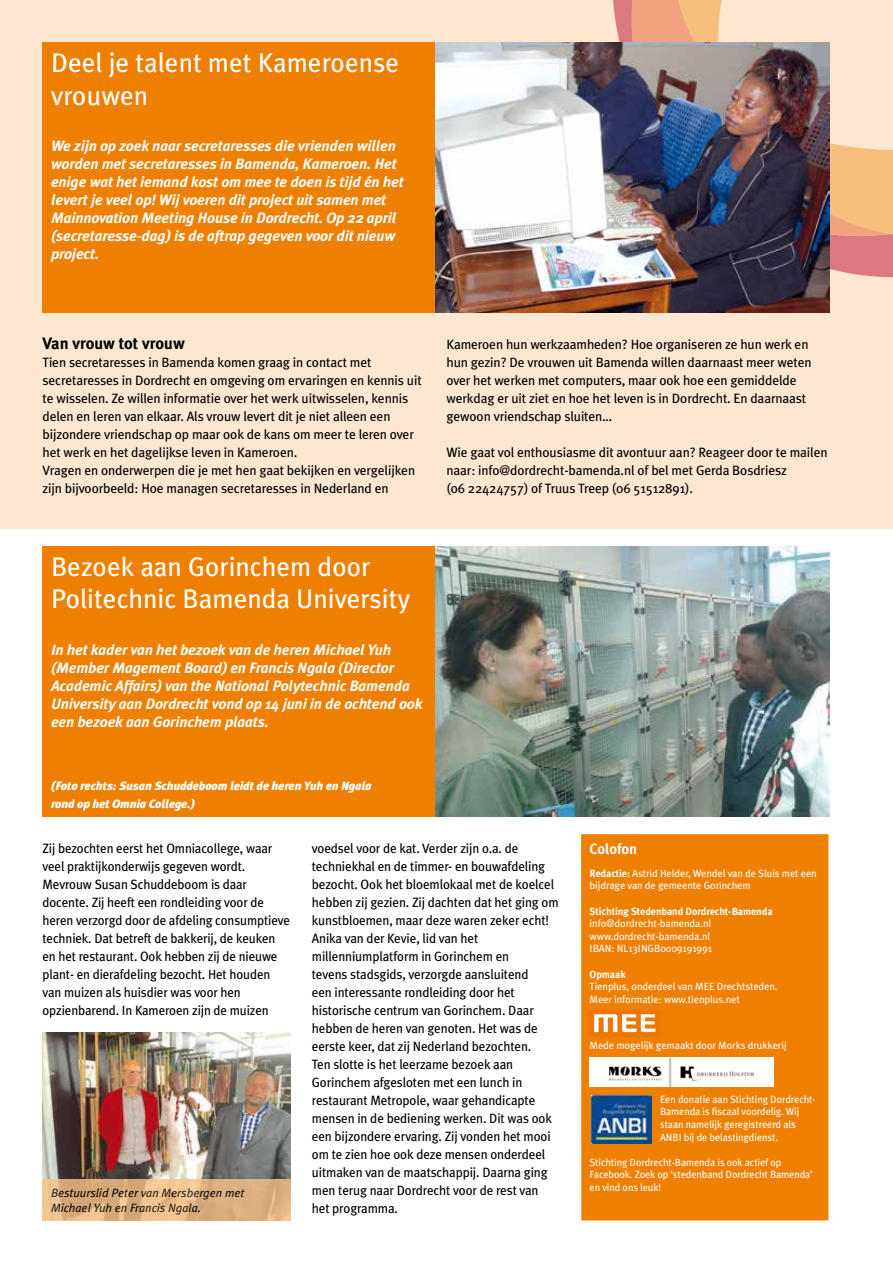
<style>
.page{position:relative;width:893px;height:1263px;background:#fff}
.page>*{position:absolute;margin:0;border:0;box-sizing:border-box;transform-origin:0 0}
.t1{font:27px/32.4px "Meta Plus";color:#fff}
.t2{font:700 16.5px "Meta Plus";color:#000}
.t3{font:italic 700 15px/18px "Meta Plus";letter-spacing:-.01em;color:#fff}
.t4{font:700 15px "Meta Plus";letter-spacing:-.01em;color:#fff}
.t5{font:13.5px/18px "Meta Plus";letter-spacing:-.01em;color:#000}
.t6{font:13.5px/18px "Meta Plus";letter-spacing:-.01em;color:#000;scale:.96 1}
.t7{font:italic 900 12px/18px "Meta Plus";letter-spacing:-.01em;color:#fff}
.t8{font:italic 12px/15px "Meta Plus";color:#000}
.t9{font:10.5px/12.6px "Meta Plus";letter-spacing:-.01em;color:#fff}
.t10{font:700 10.5px "Meta Plus";letter-spacing:-.01em;color:#fff}
.s1{font-weight:700}
</style>
<div class="page">
<div style="left:0;top:0;width:893px;height:529px;background:#fde7d0"></div>
<svg style="left:612px;top:0;width:281px;height:279px"></svg>
<div style="left:43px;top:43px;width:393px;height:270px;background:#ee7f00"></div>
<div style="left:43px;top:546px;width:393px;height:270px;background:#ee7f00"></div>
<img style="left:436px;top:43px;width:393px;height:270px">
<img style="left:436px;top:546px;width:393px;height:270px">
<img style="left:43px;top:1032px;width:248px;height:147px">
<div style="left:581px;top:834px;width:247px;height:386px;background:#ee7f00"></div>
<img style="left:591px;top:1095px;width:61px;height:48px">
<div style="left:589px;top:1010px;width:71px;height:26px;background:#ed7703"></div>
<svg style="left:594px;top:1014px;width:61px;height:18px"></svg>
<div style="left:589px;top:1058px;width:185px;height:29px;background:#fff"></div>
<img style="left:610px;top:1058px;width:143px;height:28px">
<svg style="left:43px;top:1179px;width:248px;height:41px;background:#e0b383"></svg>
<h1 class="t1" style="left:51px;top:46px;width:350px">Deel je talent met Kameroense vrouwen</h1>
<p class="t3" style="left:51px;top:136px;width:354px">We zijn op zoek naar secretaresses die vrienden willen worden met secretaresses in Bamenda, Kameroen. Het enige wat het iemand kost om mee te doen is tijd én het levert je veel op! Wij voeren dit project uit samen met Mainnovation Meeting House in Dordrecht. Op 22 april (secretaresse-dag) is de aftrap gegeven voor dit nieuw project.</p>
<p class="t2" style="left:43px;top:333px;width:144px">Van vrouw tot vrouw</p>
<p class="t5" style="left:43px;top:353px;width:381px">Tien secretaresses in Bamenda komen graag in contact met secretaresses in Dordrecht en omgeving om ervaringen en kennis uit te wisselen. Ze willen informatie over het werk uitwisselen, kennis delen en leren van elkaar. Als vrouw levert dit je niet alleen een bijzondere vriendschap op maar ook de kans om meer te leren over het werk en het dagelijkse leven in Kameroen.<br>Vragen en onderwerpen die je met hen gaat bekijken en vergelijken zijn bijvoorbeeld: Hoe managen secretaresses in Nederland en</p>
<p class="t5" style="left:446px;top:335px;width:367px">Kameroen hun werkzaamheden? Hoe organiseren ze hun werk en hun gezin? De vrouwen uit Bamenda willen daarnaast meer weten over het werken met computers, maar ook hoe een gemiddelde werkdag er uit ziet en hoe het leven is in Dordrecht. En daarnaast gewoon vriendschap sluiten…</p>
<p class="t5" style="left:446px;top:443px;width:383px">Wie gaat vol enthousiasme dit avontuur aan? Reageer door te mailen naar: info@dordrecht-bamenda.nl of bel met Gerda Bosdriesz<br>(o6 22424757) of Truus Treep (06 51512891).</p>
<h1 class="t1" style="left:51px;top:550px;width:361px">Bezoek aan Gorinchem door<br>Politechnic Bamenda University</h1>
<p class="t3" style="left:51px;top:640px;width:373px">In het kader van het bezoek van de heren Michael Yuh (Member Magement Board) en Francis Ngala (Director Academic Affairs) van the National Polytechnic Bamenda University aan Dordrecht vond op 14 juni in de ochtend ook een bezoek aan Gorinchem plaats.</p>
<p class="t7" style="left:51px;top:776px;width:322px">(Foto rechts: Susan Schuddeboom leidt de heren Yuh en Ngala rond op het Omnia College.)</p>
<p class="t6" style="left:43px;top:839px;width:259px">Zij bezochten eerst het Omniacollege, waar veel praktijkonderwijs gegeven wordt.<br>Mevrouw Susan Schuddeboom is daar docente. Zij heeft een rondleiding voor de heren verzorgd door de afdeling consumptieve techniek. Dat betreft de bakkerij, de keuken en het restaurant. Ook hebben zij de nieuwe plant- en dierafdeling bezocht. Het houden van muizen als huisdier was voor hen opzienbarend. In Kameroen zijn de muizen</p>
<p class="t5" style="left:312px;top:839px;width:248px">voedsel voor de kat. Verder zijn o.a. de techniekhal en de timmer- en bouwafdeling bezocht. Ook het bloemlokaal met de koelcel hebben zij gezien. Zij dachten dat het ging om kunstbloemen, maar deze waren zeker echt!<br>Anika van der Kevie, lid van het millenniumplatform in Gorinchem en<br>tevens stadsgids, verzorgde aansluitend<br>een interessante rondleiding door het historische centrum van Gorinchem. Daar hebben de heren van genoten. Het was de eerste keer, dat zij Nederland bezochten.<br>Ten slotte is het leerzame bezoek aan Gorinchem afgesloten met een lunch in restaurant Metropole, waar gehandicapte mensen in de bediening werken. Dit was ook een bijzondere ervaring. Zij vonden het mooi om te zien hoe ook deze mensen onderdeel uitmaken van de maatschappij. Daarna ging men terug naar Dordrecht voor de rest van het programma.</p>
<p class="t4" style="left:590px;top:840px;width:49px">Colofon</p>
<p class="t9" style="left:590px;top:867px;width:229px"><span class="s1">Redactie:</span> Astrid Helder, Wendel van de Sluis met een bijdrage van de gemeente Gorinchem</p>
<p class="t10" style="left:590px;top:905px;width:184px">Stichting Stedenband Dordrecht-Bamenda</p>
<p class="t9" style="left:590px;top:917px;width:124px">info@dordrecht-bamenda.nl www.dordrecht-bamenda.nl<br>IBAN: NL13INGB0009191991</p>
<p class="t10" style="left:590px;top:968px;width:38px">Opmaak</p>
<p class="t9" style="left:590px;top:980px;width:190px">Tienplus, onderdeel van MEE Drechtsteden.<br>Meer informatie: www.tienplus.net</p>
<p class="t9" style="left:590px;top:1039px;width:199px">Mede mogelijk gemaakt door Morks drukkerij</p>
<p class="t9" style="left:660px;top:1093px;width:157px">Een donatie aan Stichting Dordrecht-Bamenda is fiscaal voordelig. Wij staan namelijk geregistreerd als ANBI bij de belastingdienst.</p>
<p class="t9" style="left:590px;top:1156px;width:225px">Stichting Dordrecht-Bamenda is ook actief op<br>Facebook. Zoek op ‘stedenband Dordrecht Bamenda’ en vind ons leuk!</p>
<p class="t8" style="left:51px;top:1185px;width:195px">Bestuurslid Peter van Mersbergen met<br>Michael Yuh en Francis Ngala.</p>
</div>
